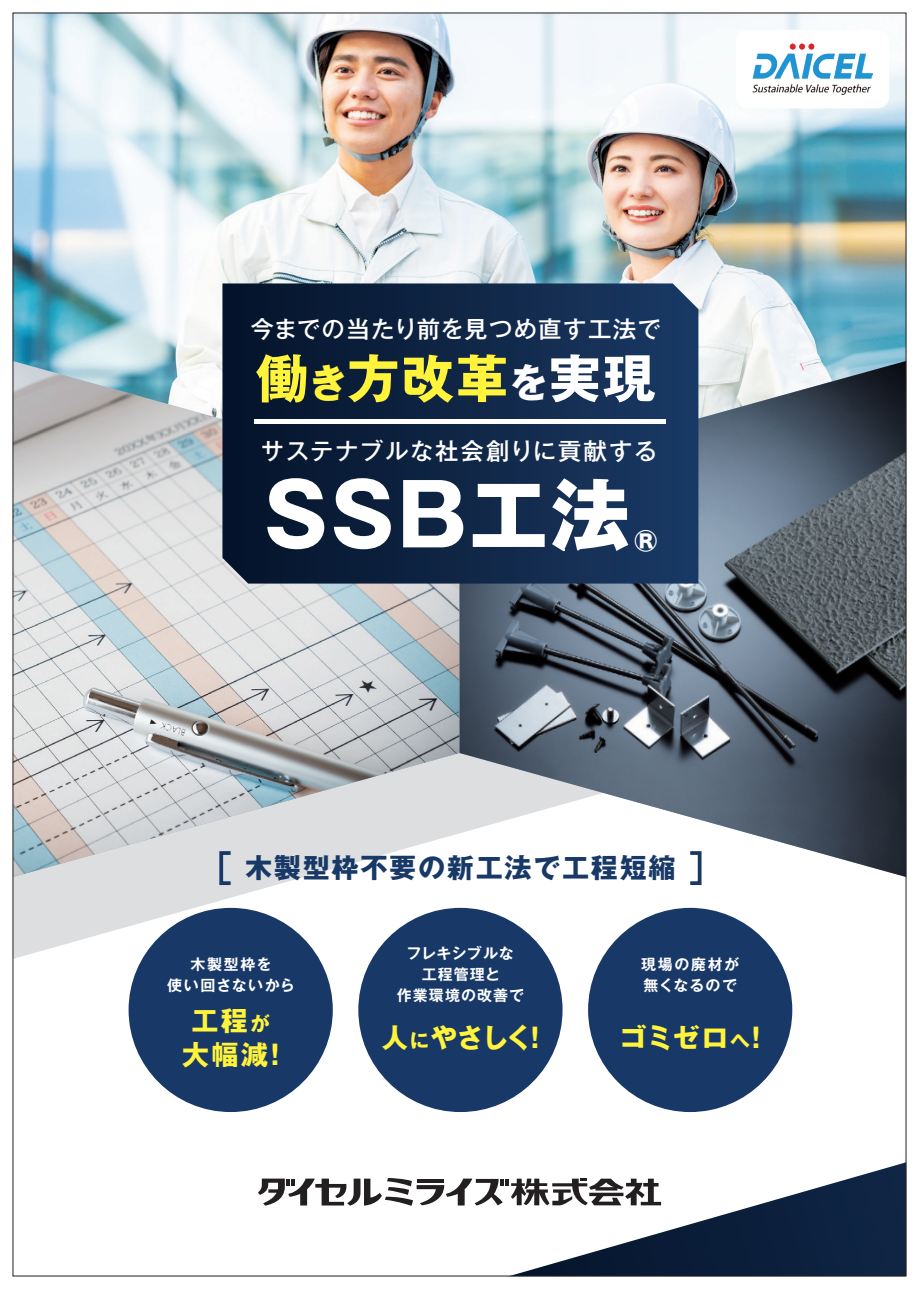
<style>
.page{position:relative;width:919px;height:1289px;background:#fff}
.page>*{position:absolute;margin:0;border:0;box-sizing:border-box;transform-origin:0 0}
.t1{font:700 85.35px "Gothic MB101 Pro";color:#fff}
.t2{font:700 52.2px "Gothic MB101 Pro";color:#fff33c}
.t3{font:44.55px "Hiragino Sans W7";color:#fff}
.t4{font:700 27.15px "Gothic MB101 Pro";letter-spacing:.06em;color:#183967}
.t5{font:700 27px "Gothic MB101 Pro";letter-spacing:.005em;color:#fff33c}
.t6{font:500 23.4px "Gothic MB101 Pro";letter-spacing:.055em;color:#fff}
.t7{font:700 15px "Gothic MB101 Pro De";letter-spacing:.07em;color:#fff}
.t8{font:700 15px "Gothic MB101 Pro De";letter-spacing:.09em;color:#fff}
.t9{font:700 15px "Gothic MB101 Pro De";letter-spacing:.03em;color:#fff}
.s1{font-size:39.75px}
.s2{font-size:39.75px;color:#fff}
.s3{color:#fff}
.s4{font-weight:800;font-size:78.3px}
.s5{font-size:19.65px}
</style>
<div class="page">
<img style="left:12px;top:12px;width:895px;height:1265px">
<p class="t6" style="left:250px;top:310px;width:412px">今までの当たり前を見つめ直す工法で</p>
<p class="t2" style="left:256px;top:335px;width:400px">働<span class="s1">き</span>方改革<span class="s2">を</span><span class="s3">実現</span></p>
<p class="t6" style="left:261px;top:431px;width:398px">サステナブルな社会創りに貢献する</p>
<p class="t1" style="left:263px;top:444px;width:368px">SSB<span class="s4">工法</span></p>
<p class="t3" style="left:633px;top:506px;width:27px">R</p>
<p class="t4" style="left:245px;top:845px;width:432px">木製型枠不要の新工法で工程短縮</p>
<p class="t7" style="left:190px;top:951px;width:83px">木製型枠を</p>
<p class="t8" style="left:167px;top:972px;width:129px">使い回さないから</p>
<p class="t5" style="left:191px;top:998px;width:80px">工程<span class="s5">が</span></p>
<p class="t5" style="left:182px;top:1032px;width:99px">大幅減!</p>
<p class="t9" style="left:406px;top:941px;width:109px">フレキシブルな</p>
<p class="t7" style="left:422px;top:962px;width:80px">工程管理と</p>
<p class="t7" style="left:397px;top:983px;width:129px">作業環境の改善で</p>
<p class="t5" style="left:381px;top:1015px;width:159px">人<span class="s5">に</span>やさしく!</p>
<p class="t7" style="left:641px;top:951px;width:100px">現場の廃材が</p>
<p class="t7" style="left:643px;top:972px;width:95px">無くなるので</p>
<p class="t5" style="left:619px;top:1015px;width:142px">ゴミゼロ<span class="s5">へ</span>!</p>
</div>
